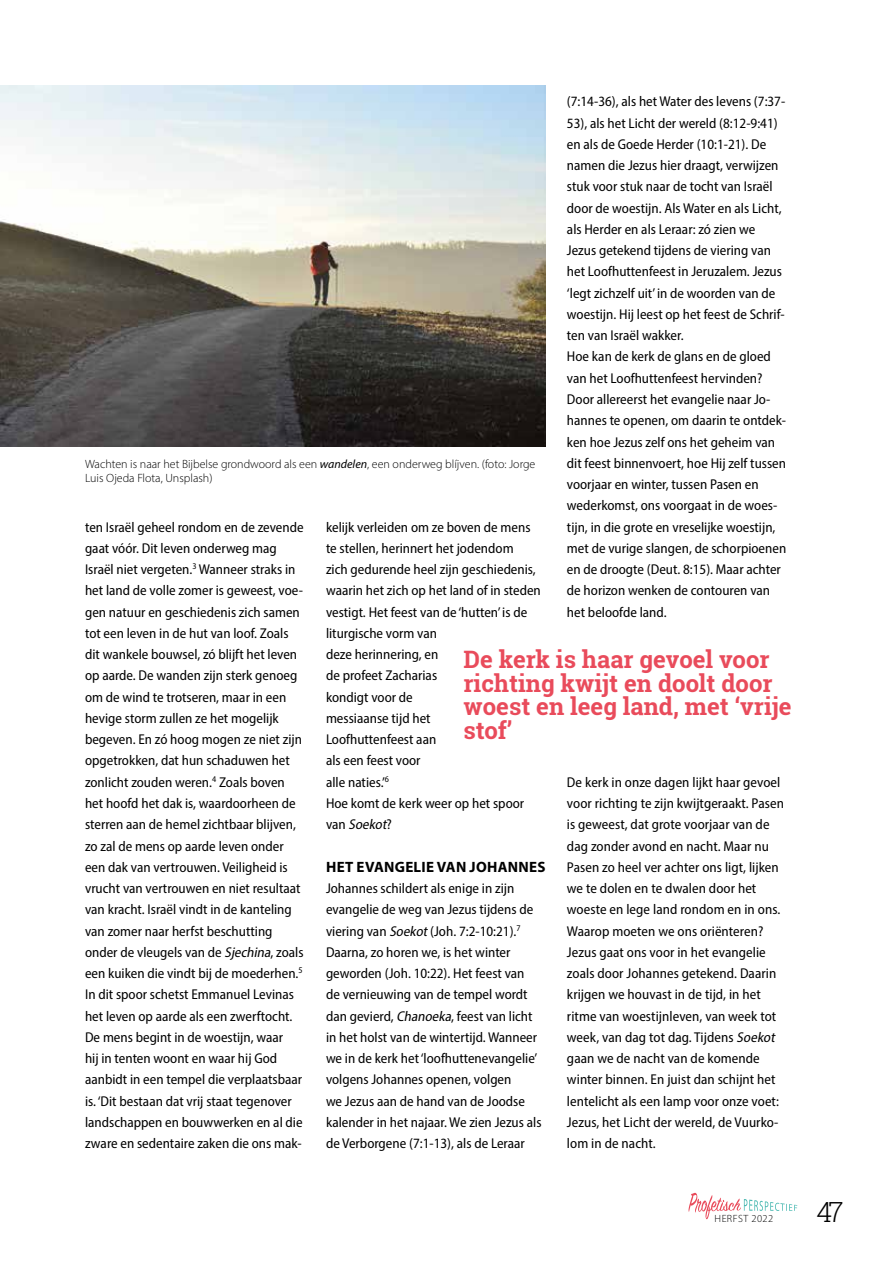
<style>
.page{position:relative;width:893px;height:1263px;background:#fff}
.page>*{position:absolute;margin:0;border:0;box-sizing:border-box;transform-origin:0 0}
.t1{font:300 27.75px "Roboto Slab";color:#000}
.t2{font:700 24px/23.7px "Roboto Slab";color:#e94b5b}
.t3{font:700 15px "Myriad Pro";letter-spacing:.02em;color:#000}
.t4{font:semi-condensed 14.25px/21.3px "Myriad Pro";color:#000}
.t5{font:300 12px/14.4px "Myriad Pro";color:#000}
.t6{font:300 10.5px "Myriad Pro";letter-spacing:.045em;color:#000}
.s1{font-weight:400;font-style:italic}
.s2{font-style:italic}
</style>
<div class="page">
<svg style="left:688px;top:1193px;width:109px;height:26px"></svg>
<img style="left:0;top:85px;width:546px;height:361px">
<p class="t4" style="left:567px;top:91px;width:221px">(7:14-36), als het Water des levens (7:37- 53), als het Licht der wereld (8:12-9:41) en als de Goede Herder (10:1-21). De namen die Jezus hier draagt, verwijzen stuk voor stuk naar de tocht van Israël door de woestijn. Als Water en als Licht, als Herder en als Leraar: zó zien we Jezus getekend tijdens de viering van het Loofhuttenfeest in Jeruzalem. Jezus ‘legt zichzelf uit’ in de woorden van de woestijn. Hij leest op het feest de Schrif&shy;ten van Israël wakker.<br>Hoe kan de kerk de glans en de gloed van het Loofhuttenfeest hervinden?<br>Door allereerst het evangelie naar Jo&shy;hannes te openen, om daarin te ontdek&shy;ken hoe Jezus zelf ons het geheim van dit feest binnenvoert, hoe Hij zelf tussen voorjaar en winter, tussen Pasen en wederkomst, ons voorgaat in de woes&shy;tijn, in die grote en vreselijke woestijn, met de vurige slangen, de schorpioenen en de droogte (Deut. 8:15). Maar achter de horizon wenken de contouren van het beloofde land.</p>
<p class="t5" style="left:85px;top:456px;width:452px">Wachten is naar het Bijbelse grondwoord als een <span class="s1">wandelen</span>, een onderweg blíjven. (foto: Jorge<br>Luis Ojeda Flota, Unsplash)</p>
<p class="t4" style="left:85px;top:516px;width:220px">ten Israël geheel rondom en de zevende gaat vóór. Dit leven onderweg mag Israël niet vergeten.<sup>3</sup> Wanneer straks in het land de volle zomer is geweest, voe&shy;gen natuur en geschiedenis zich samen tot een leven in de hut van loof. Zoals dit wankele bouwsel, zó blijft het leven op aarde. De wanden zijn sterk genoeg om de wind te trotseren, maar in een hevige storm zullen ze het mogelijk begeven. En zó hoog mogen ze niet zijn opgetrokken, dat hun schaduwen het zonlicht zouden weren.<sup>4</sup> Zoals boven het hoofd het dak is, waardoorheen de sterren aan de hemel zichtbaar blijven, zo zal de mens op aarde leven onder een dak van vertrouwen. Veiligheid is vrucht van vertrouwen en niet resultaat van kracht. Israël vindt in de kanteling van zomer naar herfst beschutting onder de vleugels van de <span class="s2">Sjechina</span>, zoals een kuiken die vindt bij de moederhen.<sup>5<br></sup>In dit spoor schetst Emmanuel Levinas het leven op aarde als een zwerftocht.<br>De mens begint in de woestijn, waar<br>hij in tenten woont en waar hij God aanbidt in een tempel die verplaatsbaar is. ‘Dit bestaan dat vrij staat tegenover landschappen en bouwwerken en al die zware en sedentaire zaken die ons mak-</p>
<p class="t4" style="left:326px;top:516px;width:216px">kelijk verleiden om ze boven de mens te stellen, herinnert het jodendom<br>zich gedurende heel zijn geschiedenis, waarin het zich op het land of in steden vestigt. Het feest van de ‘hutten’ is de liturgische vorm van<br>deze herinnering, en<br>de profeet Zacharias<br>kondigt voor de<br>messiaanse tijd het<br>Loofhuttenfeest aan<br>als een feest voor<br>alle naties.’<sup>6<br></sup>Hoe komt de kerk weer op het spoor<br>v a n <span class="s2">Soekot</span>?</p>
<h2 class="t2" style="left:463px;top:647px;width:330px">De kerk is haar gevoel voor richting kwijt en doolt door woest en leeg land, met ‘vrije stof’</h2>
<p class="t4" style="left:567px;top:771px;width:218px">De kerk in onze dagen lijkt haar gevoel voor richting te zijn kwijtgeraakt. Pasen is geweest, dat grote voorjaar van de dag zonder avond en nacht. Maar nu Pasen zo heel ver achter ons ligt, lijken we te dolen en te dwalen door het woeste en lege land rondom en in ons.<br>Waarop moeten we ons oriënteren?<br>Jezus gaat ons voor in het evangelie zoals door Johannes getekend. Daarin krijgen we houvast in de tijd, in het ritme van woestijnleven, van week tot week, van dag tot dag. Tijdens <span class="s2">Soekot </span>gaan we de nacht van de komende winter binnen. En juist dan schijnt het lentelicht als een lamp voor onze voet:<br>Jezus, het Licht der wereld, de Vuurko&shy;lom in de nacht.</p>
<p class="t3" style="left:326px;top:857px;width:221px">HET EVANGELIE VAN JOHANNES</p>
<p class="t4" style="left:326px;top:877px;width:217px">Johannes schildert als enige in zijn evangelie de weg van Jezus tijdens de viering van <span class="s2">Soekot</span>(Joh. 7:2-10:21).<sup>7<br></sup>Daarna, zo horen we, is het winter geworden (Joh. 10:22). Het feest van de vernieuwing van de tempel wordt dan gevierd, <span class="s2">Chanoeka</span>, feest van licht in het holst van de wintertijd. Wanneer we in de kerk het ‘loofhuttenevangelie’ volgens Johannes openen, volgen<br>we Jezus aan de hand van de Joodse kalender in het najaar. We zien Jezus als de Verborgene (7:1-13), als de Leraar</p>
<p class="t6" style="left:714px;top:1212px;width:60px">HERFST 2022</p>
<h1 class="t1" style="left:816px;top:1193px;width:29px">47</h1>
</div>
